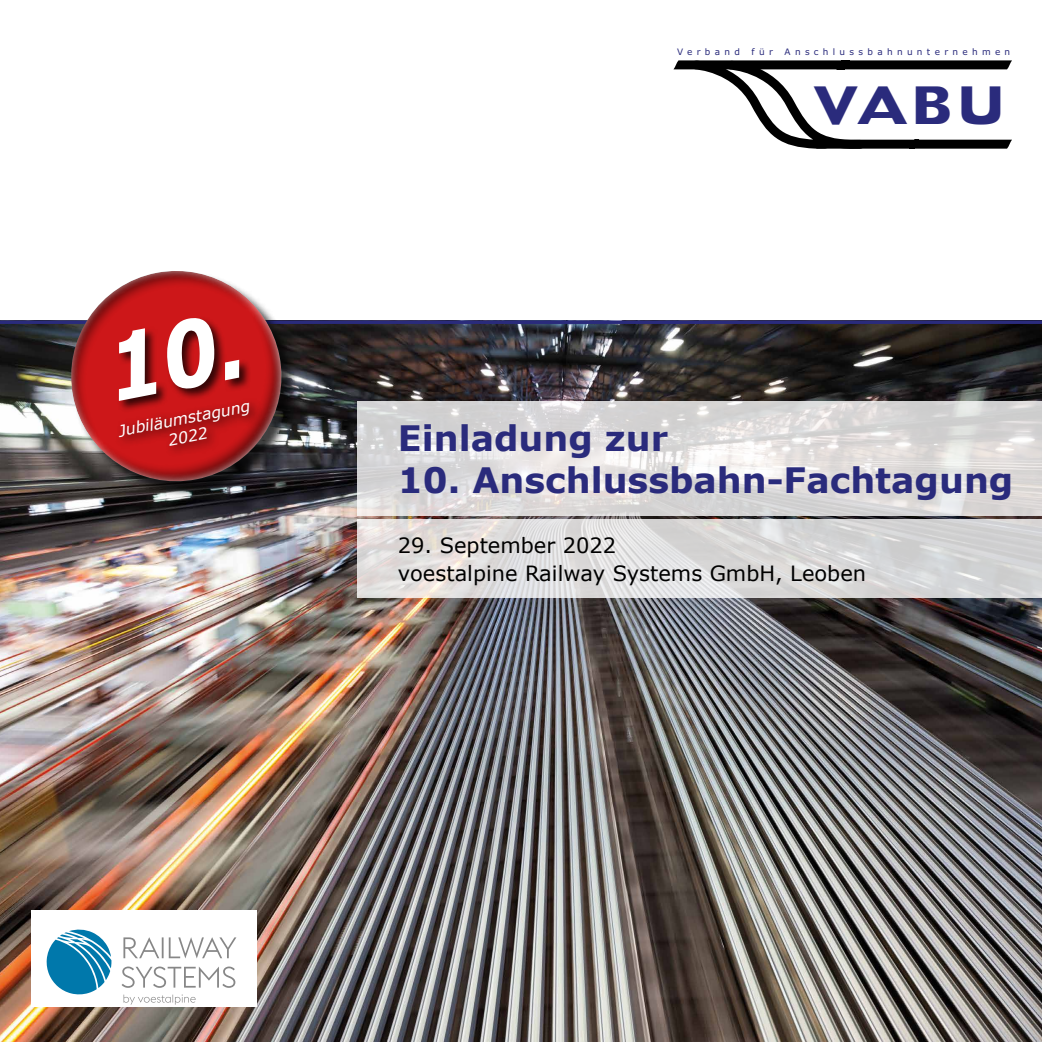
<style>
.page{position:relative;width:1042px;height:1042px;background:#fff}
.page>*{position:absolute;margin:0;border:0;box-sizing:border-box;transform-origin:0 0}
.t1{font:700 47.95px "Doric LT Std";color:#2a2b7c}
.t2{font:700 35px "Verdana";color:#2a2b7c}
.t3{font:21px/28px "Verdana";color:#000}
.t4{font:italic 15.75px/18.9px "Verdana";color:#fff;text-align:center}
.t5{font:8.92px "Verdana";letter-spacing:.485em;color:#2a2b7c}
</style>
<div class="page">
<svg style="left:673px;top:60px;width:339px;height:89px"></svg>
<img style="left:0;top:324px;width:1042px;height:718px">
<svg style="left:0;top:320px;width:1042px;height:4px;background:#2b2c73"></svg>
<svg style="left:357px;top:401px;width:685px;height:115px;background:#dedcdb"></svg>
<svg style="left:357px;top:520px;width:685px;height:78px;background:#dbdada"></svg>
<div style="left:31px;top:910px;width:226px;height:97px;background:#fff"></div>
<svg style="left:47px;top:929px;width:65px;height:66px"></svg>
<svg style="left:122px;top:966px;width:113px;height:22px"></svg>
<svg style="left:123px;top:937px;width:113px;height:21px"></svg>
<svg style="left:124px;top:994px;width:72px;height:10px"></svg>
<img style="left:50px;top:271px;width:250px;height:232px">
<div style="left:117px;top:316px;width:135px;height:97px;background:#000;opacity:.75"></div>
<div style="left:114px;top:398px;width:148px;height:60px;background:#000;opacity:.75"></div>
<svg style="left:106px;top:315px;width:136px;height:86px;background:#9e1112"></svg>
<p class="t4" style="left:117px;top:421px;width:135px;rotate:-11deg">Jubiläumstagung<br>2022</p>
<p class="t5" style="left:677px;top:46px;width:64px">Verband</p>
<p class="t5" style="left:751px;top:46px;width:23px">für</p>
<p class="t5" style="left:784px;top:46px;width:227px">Anschlussbahnunternehmen</p>
<h1 class="t1" style="left:811px;top:67px;width:198px">VABU</h1>
<h2 class="t2" style="left:398px;top:413px;width:272px">Einladung zur</h2>
<h2 class="t2" style="left:398px;top:455px;width:617px">10. Anschlussbahn-Fachtagung</h2>
<p class="t3" style="left:398px;top:531px;width:470px">29. September 2022<br>voestalpine Railway Systems GmbH, Leoben</p>
</div>
